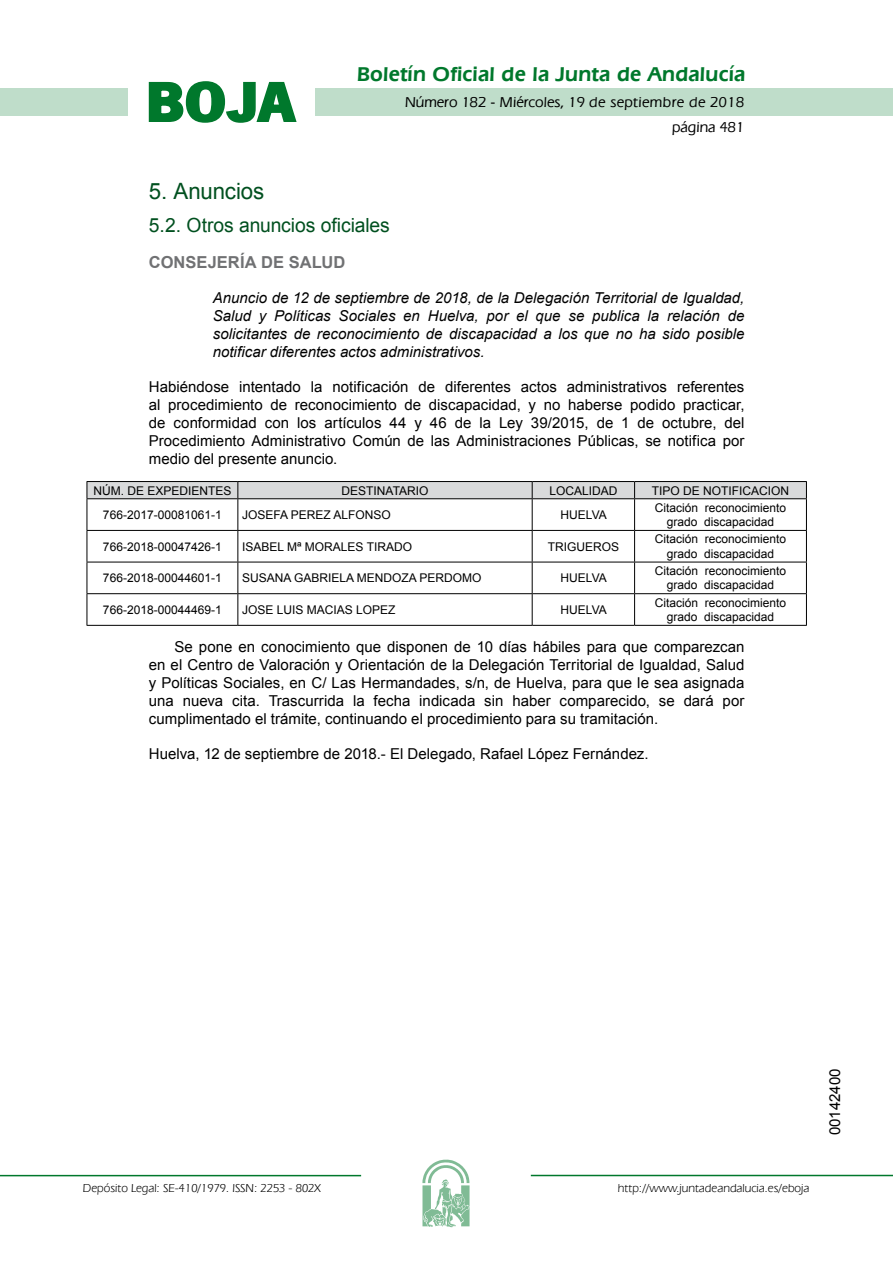
<style>
.page{position:relative;width:893px;height:1263px;background:#fff}
.page>*{position:absolute;margin:0;border:0;box-sizing:border-box;transform-origin:0 0}
.t1{font:700 57.75px "News Got T";color:#00782c;scale:1.14 1}
.t2{font:22.5px "Arial";letter-spacing:-.005em;color:#00501f}
.t3{font:600 21px "Eras IT Cby BT";letter-spacing:.01em;color:#00782c}
.t4{font:19.5px "Arial";letter-spacing:-.005em;color:#00501f}
.t5{font:700 16.5px "Arial";letter-spacing:.005em;color:#707173}
.t6{font:15px/18px "Arial";color:#000;text-align:justify}
.t7{font:italic 15px/18px "Arial";color:#000;text-align:justify}
.t8{font:500 15px/24.5px "Eras IT Cby BT";color:#000;text-align:right}
.t9{font:12px/14.4px "Arial";color:#000;text-align:center}
.t10{font:12px "Eras IT Cby BT";color:#000}
</style>
<div class="page">
<div style="left:315px;top:88px;width:577px;height:28px;background:#bfddca"></div>
<div style="left:0;top:88px;width:128px;height:28px;background:#bfddca"></div>
<hr style="left:0;top:1175px;width:361px;height:1px;background:#00782c">
<svg style="left:422px;top:1159px;width:47px;height:68px"></svg>
<hr style="left:531px;top:1175px;width:361px;height:1px;background:#00782c">
<svg style="left:148px;top:81px;width:149px;height:42px"></svg>
<hr style="left:87px;top:481px;width:151px;height:1px;background:#000">
<hr style="left:238px;top:481px;width:294px;height:1px;background:#000">
<hr style="left:532px;top:481px;width:102px;height:1px;background:#000">
<hr style="left:634px;top:481px;width:172px;height:1px;background:#000">
<svg style="left:87px;top:482px;width:720px;height:17px;background:#d7d8d9"></svg>
<hr style="left:87px;top:498px;width:151px;height:1px;background:#000">
<hr style="left:87px;top:499px;width:1px;height:31px;background:#000">
<hr style="left:238px;top:498px;width:294px;height:1px;background:#000">
<hr style="left:237px;top:499px;width:1px;height:31px;background:#000">
<hr style="left:532px;top:498px;width:102px;height:1px;background:#000">
<hr style="left:532px;top:499px;width:1px;height:31px;background:#000">
<hr style="left:634px;top:498px;width:172px;height:1px;background:#000">
<hr style="left:634px;top:499px;width:1px;height:31px;background:#000">
<hr style="left:806px;top:499px;width:1px;height:31px;background:#000">
<hr style="left:87px;top:530px;width:151px;height:1px;background:#000">
<hr style="left:87px;top:531px;width:1px;height:31px;background:#000">
<hr style="left:238px;top:530px;width:294px;height:1px;background:#000">
<hr style="left:237px;top:531px;width:1px;height:31px;background:#000">
<hr style="left:532px;top:530px;width:102px;height:1px;background:#000">
<hr style="left:532px;top:531px;width:1px;height:31px;background:#000">
<hr style="left:634px;top:530px;width:172px;height:1px;background:#000">
<hr style="left:634px;top:531px;width:1px;height:31px;background:#000">
<hr style="left:806px;top:531px;width:1px;height:31px;background:#000">
<hr style="left:87px;top:562px;width:151px;height:1px;background:#000">
<hr style="left:87px;top:562px;width:1px;height:31px;background:#000">
<hr style="left:238px;top:562px;width:294px;height:1px;background:#000">
<hr style="left:237px;top:562px;width:1px;height:31px;background:#000">
<hr style="left:532px;top:562px;width:102px;height:1px;background:#000">
<hr style="left:532px;top:562px;width:1px;height:31px;background:#000">
<hr style="left:634px;top:562px;width:172px;height:1px;background:#000">
<hr style="left:634px;top:562px;width:1px;height:31px;background:#000">
<hr style="left:806px;top:562px;width:1px;height:31px;background:#000">
<hr style="left:87px;top:593px;width:151px;height:1px;background:#000">
<hr style="left:87px;top:594px;width:1px;height:31px;background:#000">
<hr style="left:238px;top:593px;width:294px;height:1px;background:#000">
<hr style="left:237px;top:594px;width:1px;height:31px;background:#000">
<hr style="left:532px;top:593px;width:102px;height:1px;background:#000">
<hr style="left:532px;top:594px;width:1px;height:31px;background:#000">
<hr style="left:634px;top:593px;width:172px;height:1px;background:#000">
<hr style="left:634px;top:594px;width:1px;height:31px;background:#000">
<hr style="left:806px;top:594px;width:1px;height:31px;background:#000">
<hr style="left:87px;top:625px;width:151px;height:1px;background:#000">
<hr style="left:238px;top:625px;width:294px;height:1px;background:#000">
<hr style="left:532px;top:625px;width:102px;height:1px;background:#000">
<hr style="left:634px;top:625px;width:172px;height:1px;background:#000">
<h1 class="t1" style="left:145px;top:68px;width:133px">BOJA</h1>
<h3 class="t3" style="left:357px;top:62px;width:390px">Boletín Oficial de la Junta de Andalucía</h3>
<p class="t8" style="left:405px;top:90px;width:341px">Número 182 - Miércoles, 19 de septiembre de 2018 página 481</p>
<h2 class="t2" style="left:149px;top:177px;width:117px">5. Anuncios</h2>
<h3 class="t4" style="left:149px;top:212px;width:242px">5.2. Otros anuncios oficiales</h3>
<p class="t5" style="left:149px;top:251px;width:198px">CONSEJERÍA DE SALUD</p>
<p class="t7" style="left:213px;top:289px;width:533px">Anuncio de 12 de septiembre de 2018, de la Delegación Territorial de Igualdad, Salud y Políticas Sociales en Huelva, por el que se publica la relación de solicitantes de reconocimiento de discapacidad a los que no ha sido posible notificar diferentes actos administrativos.</p>
<p class="t6" style="left:149px;top:378px;width:597px">Habiéndose intentado la notificación de diferentes actos administrativos referentes al procedimiento de reconocimiento de discapacidad, y no haberse podido practicar, de conformidad con los artículos 44 y 46 de la Ley 39/2015, de 1 de octubre, del Procedimiento Administrativo Común de las Administraciones Públicas, se notifica por medio del presente anuncio.</p>
<p class="t9" style="left:93px;top:483px;width:140px">NÚM. DE EXPEDIENTES</p>
<p class="t9" style="left:341px;top:483px;width:88px">DESTINATARIO</p>
<p class="t9" style="left:549px;top:483px;width:70px">LOCALIDAD</p>
<p class="t9" style="left:651px;top:483px;width:139px">TIPO DE NOTIFICACION</p>
<p class="t9" style="left:103px;top:508px;width:120px">766-2017-00081061-1</p>
<p class="t9" style="left:242px;top:508px;width:150px">JOSEFA PEREZ ALFONSO</p>
<p class="t9" style="left:560px;top:508px;width:48px">HUELVA</p>
<p class="t9" style="left:654px;top:500px;width:133px">Citación reconocimiento grado discapacidad</p>
<p class="t9" style="left:103px;top:539px;width:120px">766-2018-00047426-1</p>
<p class="t9" style="left:242px;top:539px;width:171px">ISABEL Mª MORALES TIRADO</p>
<p class="t9" style="left:547px;top:539px;width:73px">TRIGUEROS</p>
<p class="t9" style="left:654px;top:532px;width:133px">Citación reconocimiento grado discapacidad</p>
<p class="t9" style="left:103px;top:571px;width:120px">766-2018-00044601-1</p>
<p class="t9" style="left:242px;top:571px;width:241px">SUSANA GABRIELA MENDOZA PERDOMO</p>
<p class="t9" style="left:560px;top:571px;width:48px">HUELVA</p>
<p class="t9" style="left:654px;top:564px;width:133px">Citación reconocimiento grado discapacidad</p>
<p class="t9" style="left:103px;top:603px;width:120px">766-2018-00044469-1</p>
<p class="t9" style="left:242px;top:603px;width:155px">JOSE LUIS MACIAS LOPEZ</p>
<p class="t9" style="left:560px;top:603px;width:48px">HUELVA</p>
<p class="t9" style="left:654px;top:595px;width:133px">Citación reconocimiento grado discapacidad</p>
<p class="t6" style="left:149px;top:638px;width:597px;text-indent:26px">Se pone en conocimiento que disponen de 10 días hábiles para que comparezcan en el Centro de Valoración y Orientación de la Delegación Territorial de Igualdad, Salud y Políticas Sociales, en C/ Las Hermandades, s/n, de Huelva, para que le sea asignada una nueva cita. Trascurrida la fecha indicada sin haber comparecido, se dará por cumplimentado el trámite, continuando el procedimiento para su tramitación.</p>
<p class="t6" style="left:149px;top:745px;width:501px">Huelva, 12 de septiembre de 2018.- El Delegado, Rafael López Fernández.</p>
<p class="t10" style="left:83px;top:1181px;width:239px">Depósito Legal: SE-410/1979. ISSN: 2253 - 802X</p>
<p class="t10" style="left:618px;top:1181px;width:193px">http://www.juntadeandalucia.es/eboja</p>
<p class="t6" style="left:826px;top:1135px;width:68px;rotate:-90deg">00142400</p>
</div>
